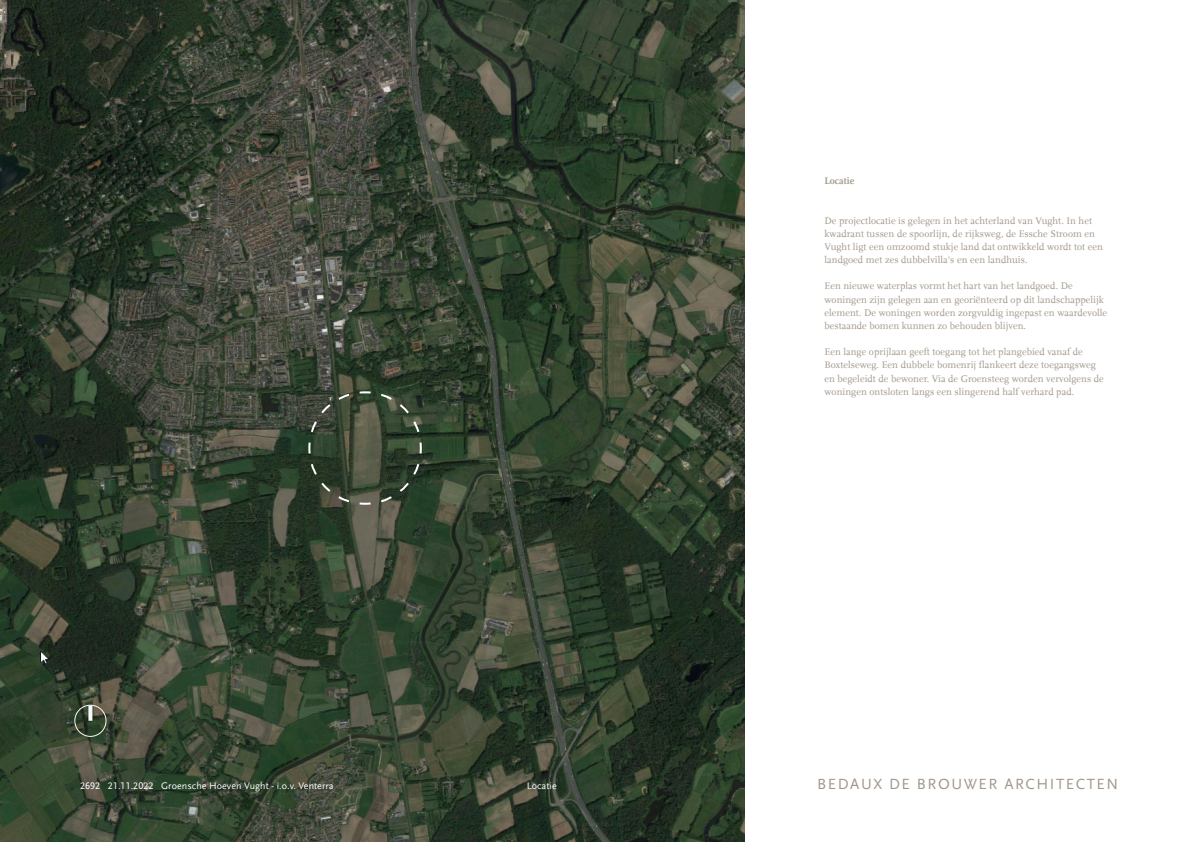
<style>
.page{position:relative;width:1191px;height:842px;background:#fff}
.page>*{position:absolute;margin:0;border:0;box-sizing:border-box;transform-origin:0 0}
.t1{font:15.4px "Scala Sans";letter-spacing:.1em;color:#a2988a}
.t2{font:10px/13.2px "Scala LF";letter-spacing:.005em;color:#a2988a}
.t3{font:10px "Scala Sans LF";letter-spacing:.005em;color:#fff}
.t4{font:700 10px "Scala LF";letter-spacing:.005em;color:#a2988a}
</style>
<div class="page">
<img style="left:0;top:0;width:744px;height:842px">
<svg style="left:307px;top:390px;width:116px;height:116px;background:#404b3a"></svg>
<svg style="left:88px;top:707px;width:4px;height:14px"></svg>
<div style="left:74px;top:705px;width:32px;height:32px;border:1px solid #f8f8f8;border-radius:50%"></div>
<p class="t3" style="left:80px;top:781px;width:255px">2692 21.11.2022 Groensche Hoeven Vught - i.o.v. Venterra</p>
<p class="t3" style="left:527px;top:781px;width:32px">Locatie</p>
<p class="t4" style="left:824px;top:175px;width:31px">Locatie</p>
<p class="t2" style="left:824px;top:214px;width:280px">De projectlocatie is gelegen in het achterland van Vught. In het kwadrant tussen de spoorlijn, de rijksweg, de Essche Stroom en Vught ligt een omzoomd stukje land dat ontwikkeld wordt tot een landgoed met zes dubbelvilla's en een landhuis.</p>
<p class="t2" style="left:824px;top:280px;width:284px">Een nieuwe waterplas vormt het hart van het landgoed. De woningen zijn gelegen aan en georiënteerd op dit landschappelijk element. De woningen worden zorgvuldig ingepast en waardevolle bestaande bomen kunnen zo behouden blijven.</p>
<p class="t2" style="left:824px;top:346px;width:281px">Een lange oprijlaan geeft toegang tot het plangebied vanaf de Boxtelseweg. Een dubbele bomenrij flankeert deze toegangsweg en begeleidt de bewoner. Via de Groensteeg worden vervolgens de woningen ontsloten langs een slingerend half verhard pad.</p>
<h1 class="t1" style="left:817px;top:776px;width:302px">BEDAUX DE BROUWER ARCHITECTEN</h1>
</div>
